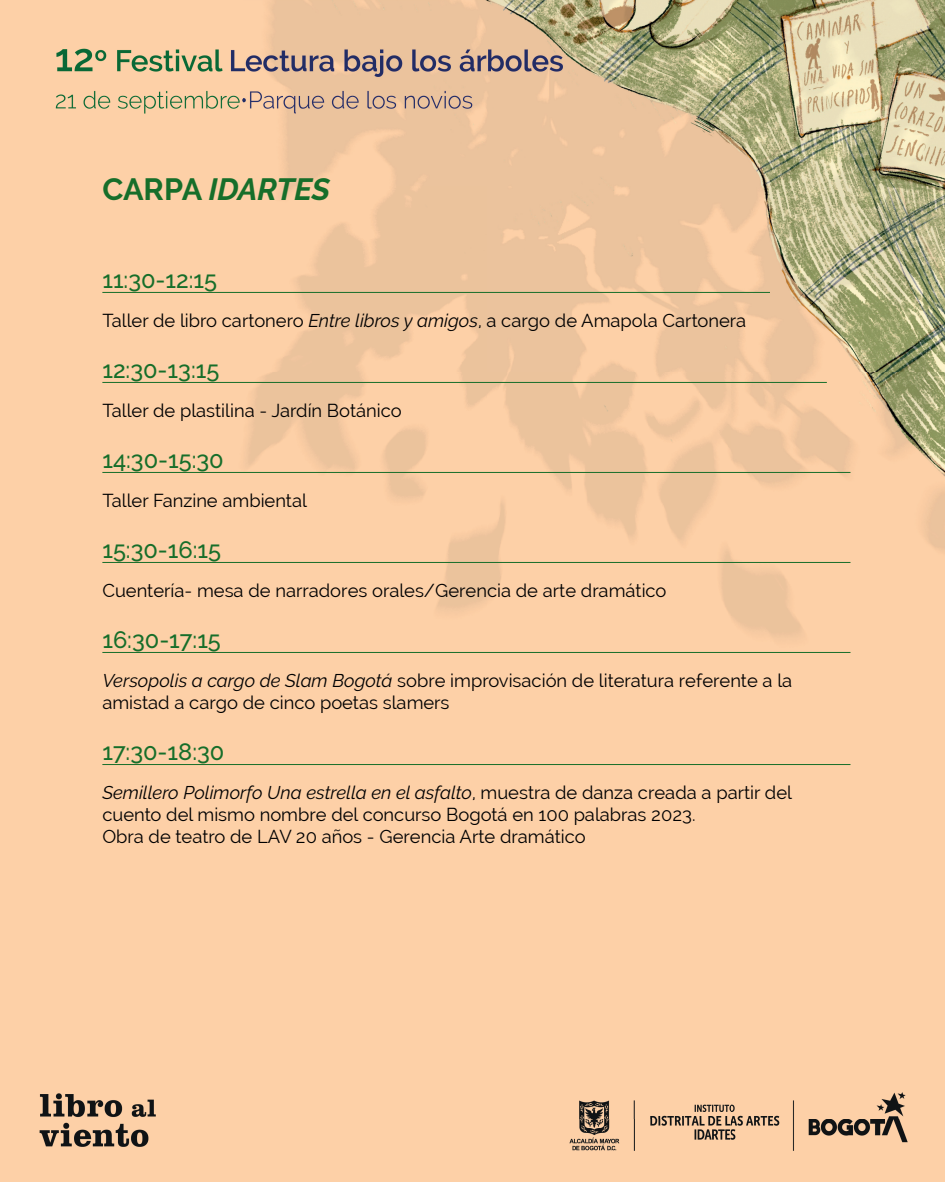
<style>
.page{position:relative;width:945px;height:1182px;background:#fff}
.page>*{position:absolute;margin:0;border:0;box-sizing:border-box;transform-origin:0 0}
.t1{font:italic 700 30.62px "Raleway";letter-spacing:-.005em;color:#166e2a}
.t2{font:500 23.62px "Raleway";color:#166e2a}
.t3{font:18.38px/22.1px "Raleway";color:#000001}
.s1{font-style:normal}
.s2{font-style:italic}
</style>
<div class="page">
<img style="left:0;top:0;width:945px;height:1181px">
<hr style="left:102px;top:292px;width:668px;height:1px;background:#166e2a">
<hr style="left:102px;top:382px;width:725px;height:1px;background:#166e2a">
<hr style="left:102px;top:472px;width:748px;height:1px;background:#166e2a">
<hr style="left:102px;top:562px;width:748px;height:1px;background:#166e2a">
<hr style="left:102px;top:652px;width:748px;height:1px;background:#166e2a">
<hr style="left:102px;top:764px;width:748px;height:1px;background:#166e2a">
<h1 class="t1" style="left:102px;top:172px;width:229px"><span class="s1">CARPA</span> IDARTES</h1>
<p class="t2" style="left:102px;top:265px;width:116px">11:30-12:15</p>
<p class="t3" style="left:102px;top:309px;width:645px">Taller de libro cartonero <span class="s2">Entre libros y amigos</span>, a cargo de Amapola Cartonera</p>
<p class="t2" style="left:102px;top:355px;width:118px">12:30-13:15</p>
<p class="t3" style="left:102px;top:399px;width:301px">Taller de plastilina - Jardín Botánico</p>
<p class="t2" style="left:102px;top:445px;width:123px">14:30-15:30</p>
<p class="t3" style="left:102px;top:489px;width:206px">Taller Fanzine ambiental</p>
<p class="t2" style="left:102px;top:535px;width:120px">15:30-16:15</p>
<p class="t3" style="left:102px;top:579px;width:566px">Cuentería- mesa de narradores orales/Gerencia de arte dramático</p>
<p class="t2" style="left:102px;top:625px;width:120px">16:30-17:15</p>
<p class="t3" style="left:102px;top:669px;width:691px"><span class="s2">Versopolis a cargo de Slam Bogotá</span> sobre improvisación de literatura referente a la amistad a cargo de cinco poetas slamers</p>
<p class="t2" style="left:102px;top:737px;width:124px">17:30-18:30</p>
<p class="t3" style="left:102px;top:781px;width:691px"><span class="s2">Semillero Polimorfo Una estrella en el asfalto</span>, muestra de danza creada a partir del cuento del mismo nombre del concurso Bogotá en 100 palabras 2023.<br>Obra de teatro de LAV 20 años - Gerencia Arte dramático</p>
</div>
